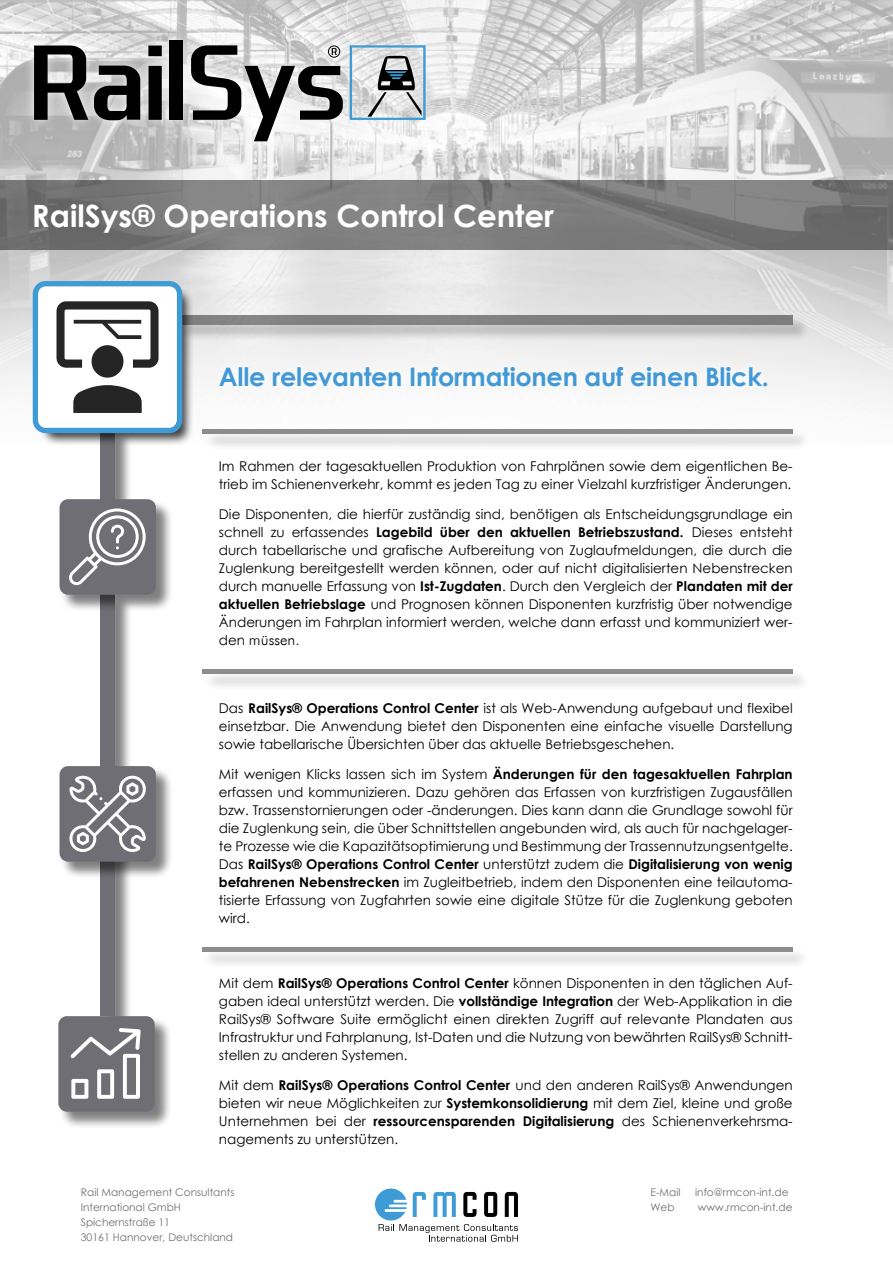
<style>
.page{position:relative;width:893px;height:1263px;background:#fff}
.page>*{position:absolute;margin:0;border:0;box-sizing:border-box;transform-origin:0 0}
.t1{font:700 30.75px "Century Gothic";color:#fff}
.t2{font:700 25.5px "Century Gothic";letter-spacing:-.01em;color:#4299d5}
.t3{font:300 15px "Futura BT";color:#000}
.t4{font:13.5px/18px "Century Gothic";color:#000;text-align:justify}
.t5{font:10.5px/15px "Century Gothic";color:#706f6f}
.s1{font-weight:700}
.s2{font-family:"Century Gothic";font-weight:400;font-size:13.5px}
</style>
<div class="page">
<img style="left:0;top:0;width:893px;height:948px">
<div style="left:101px;top:824px;width:31px;height:209px;background:#000;opacity:.5"></div>
<div style="left:100px;top:824px;width:15px;height:192px;background:#6f6e74"></div>
<div style="left:101px;top:595px;width:31px;height:193px;background:#000;opacity:.5"></div>
<div style="left:100px;top:595px;width:15px;height:176px;background:#6f6e74"></div>
<div style="left:101px;top:429px;width:31px;height:88px;background:#000;opacity:.5"></div>
<div style="left:100px;top:429px;width:15px;height:70px;background:#6f6e74"></div>
<div style="left:179px;top:315px;width:631px;height:27px;background:#000;opacity:.5"></div>
<div style="left:179px;top:315px;width:614px;height:9px;background:#808081"></div>
<svg style="left:375px;top:1188px;width:143px;height:54px"></svg>
<svg style="left:0;top:181px;width:893px;height:69px;background:#7a7a7a"></svg>
<div style="left:211px;top:358px;width:565px;height:37px;background:#f8f8f8"></div>
<div style="left:60px;top:499px;width:114px;height:113px;background:#000;opacity:.5"></div>
<div style="left:60px;top:499px;width:96px;height:96px;background:#6f6e74;border-radius:9px"></div>
<div style="left:203px;top:429px;width:607px;height:22px;background:#000;opacity:.5"></div>
<hr style="left:202px;top:429px;width:591px;height:4px;background:#8c8c8c">
<div style="left:60px;top:766px;width:114px;height:113px;background:#000;opacity:.5"></div>
<div style="left:60px;top:766px;width:96px;height:96px;background:#6f6e74;border-radius:9px"></div>
<div style="left:203px;top:669px;width:607px;height:22px;background:#000;opacity:.5"></div>
<hr style="left:202px;top:669px;width:591px;height:4px;background:#8d8d8e">
<div style="left:59px;top:1016px;width:114px;height:113px;background:#000;opacity:.5"></div>
<div style="left:58px;top:1016px;width:97px;height:96px;background:#6f6e74;border-radius:9px"></div>
<svg style="left:70px;top:1028px;width:71px;height:71px"></svg>
<div style="left:202px;top:948px;width:608px;height:21px;background:#000;opacity:.5"></div>
<div style="left:202px;top:947px;width:590px;height:5px;background:#8d8d8e"></div>
<svg style="left:69px;top:775px;width:77px;height:77px"></svg>
<svg style="left:69px;top:508px;width:77px;height:77px"></svg>
<div style="left:39px;top:286px;width:155px;height:159px;background:#000;opacity:.75"></div>
<svg style="left:33px;top:281px;width:149px;height:152px"></svg>
<div style="left:24px;top:31px;width:411px;height:120px;background:#fff;opacity:.8"></div>
<svg style="left:34px;top:46px;width:54px;height:74px;background:#555"></svg>
<svg style="left:94px;top:66px;width:46px;height:54px;background:#474747"></svg>
<svg style="left:148px;top:46px;width:14px;height:74px"></svg>
<div style="left:170px;top:41px;width:13px;height:79px;background:#000"></div>
<svg style="left:191px;top:45px;width:152px;height:96px"></svg>
<svg style="left:350px;top:45px;width:76px;height:75px;background:#abb7bf"></svg>
<h1 class="t1" style="left:32px;top:192px;width:524px">RailSys® Operations Control Center</h1>
<h2 class="t2" style="left:219px;top:358px;width:552px">Alle relevanten Informationen auf einen Blick.</h2>
<p class="t4" style="left:219px;top:457px;width:575px">Im Rahmen der tagesaktuellen Produktion von Fahrplänen sowie dem eigentlichen Be&shy;trieb im Schienenverkehr, kommt es jeden Tag zu einer Vielzahl kurzfristiger Änderungen.</p>
<p class="t4" style="left:219px;top:505px;width:575px">Die Disponenten, die hierfür zuständig sind, benötigen als Entscheidungsgrundlage ein schnell zu erfassendes <span class="s1">Lagebild über den aktuellen Betriebszustand.</span> Dieses entsteht durch tabellarische und grafische Aufbereitung von Zuglaufmeldungen, die durch die Zuglenkung bereitgestellt werden können, oder auf nicht digitalisierten Nebenstrecken durch manuelle Erfassung von <span class="s1">Ist-Zugdaten</span>. Durch den Vergleich der <span class="s1">Plandaten mit der aktuellen Betriebslage</span> und Prognosen können Disponenten kurzfristig über notwendige Änderungen im Fahrplan informiert werden, welche dann erfasst und kommuniziert wer-</p>
<p class="t3" style="left:219px;top:630px;width:82px"><span class="s2">den</span> müssen.</p>
<p class="t4" style="left:219px;top:698px;width:575px">Das <span class="s1">RailSys® Operations Control Center</span> ist als Web-Anwendung aufgebaut und flexibel einsetzbar. Die Anwendung bietet den Disponenten eine einfache visuelle Darstellung sowie tabellarische Übersichten über das aktuelle Betriebsgeschehen.</p>
<p class="t4" style="left:219px;top:764px;width:575px">Mit wenigen Klicks lassen sich im System <span class="s1">Änderungen für den tagesaktuellen Fahrplan </span>erfassen und kommunizieren. Dazu gehören das Erfassen von kurzfristigen Zugausfällen bzw. Trassenstornierungen oder -änderungen. Dies kann dann die Grundlage sowohl für die Zuglenkung sein, die über Schnittstellen angebunden wird, als auch für nachgelager&shy;te Prozesse wie die Kapazitätsoptimierung und Bestimmung der Trassennutzungsentgelte.<br>Das <span class="s1">RailSys® Operations Control Center</span> unterstützt zudem die <span class="s1">Digitalisierung von wenig befahrenen Nebenstrecken</span> im Zugleitbetrieb, indem den Disponenten eine teilautoma&shy;tisierte Erfassung von Zugfahrten sowie eine digitale Stütze für die Zuglenkung geboten wird.</p>
<p class="t4" style="left:219px;top:974px;width:575px">Mit dem <span class="s1">RailSys® Operations Control Center</span> können Disponenten in den täglichen Auf&shy;gaben ideal unterstützt werden. Die <span class="s1">vollständige Integration</span> der Web-Applikation in die RailSys® Software Suite ermöglicht einen direkten Zugriff auf relevante Plandaten aus Infrastruktur und Fahrplanung, Ist-Daten und die Nutzung von bewährten RailSys® Schnitt&shy;stellen zu anderen Systemen.</p>
<p class="t4" style="left:219px;top:1076px;width:575px">Mit dem <span class="s1">RailSys® Operations Control Center</span> und den anderen RailSys® Anwendungen bieten wir neue Möglichkeiten zur <span class="s1">Systemkonsolidierung</span> mit dem Ziel, kleine und große Unternehmen bei der <span class="s1">ressourcensparenden Digitalisierung</span> des Schienenverkehrsma&shy;nagements zu unterstützen.</p>
<p class="t5" style="left:81px;top:1185px;width:155px">Rail Management Consultants<br>International GmbH<br>Spichernstraße 11<br>30161 Hannover, Deutschland</p>
<p class="t5" style="left:650px;top:1185px;width:32px">E-Mail</p>
<p class="t5" style="left:695px;top:1185px;width:95px">info@rmcon-int.de</p>
<p class="t5" style="left:650px;top:1200px;width:26px">Web</p>
<p class="t5" style="left:698px;top:1200px;width:96px">www.rmcon-int.de</p>
</div>
